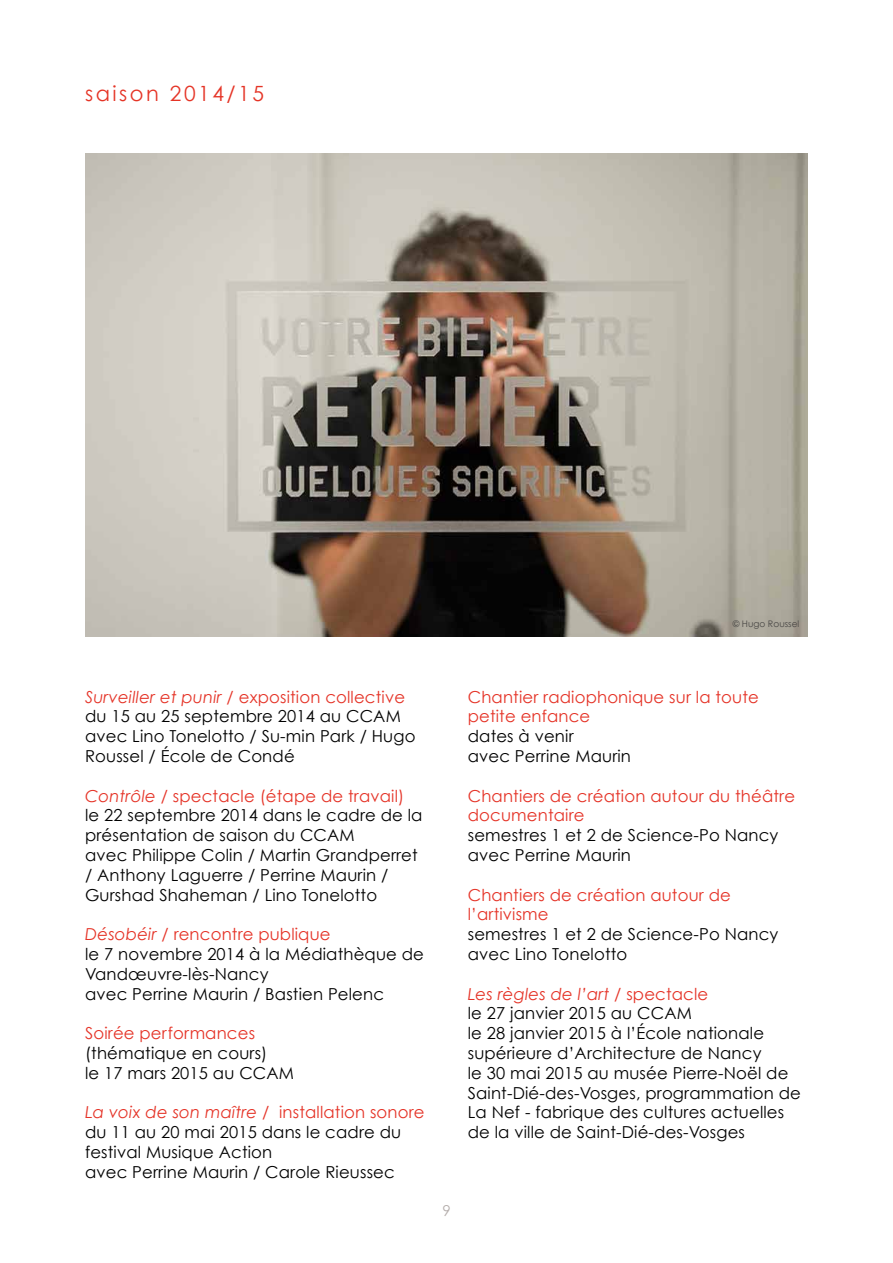
<style>
.page{position:relative;width:893px;height:1263px;background:#fff}
.page>*{position:absolute;margin:0;border:0;box-sizing:border-box;transform-origin:0 0}
.t1{font:21px "Century Gothic";letter-spacing:.12em;color:#e53426}
.t2{font:16.5px/19.8px "Century Gothic";letter-spacing:.01em;color:#000}
.t3{font:16.5px/19.8px "Century Gothic";letter-spacing:.01em;color:#e53327}
.t4{font:15px "Century Gothic";color:#b5aeac}
.t5{font:9px "Century Gothic";color:#484644}
.s1{font-style:italic;color:#e53327}
.s2{color:#e53327}
</style>
<div class="page">
<img style="left:85px;top:154px;width:723px;height:482px">
<p class="t1" style="left:85px;top:80px;width:180px">saison 2014/15</p>
<p class="t5" style="left:733px;top:618px;width:68px">© Hugo Roussel</p>
<p class="t2" style="left:85px;top:686px;width:332px"><span class="s1">Surveiller et punir /</span> <span class="s2">exposition collective </span>du 15 au 25 septembre 2014 au CCAM avec Lino Tonelotto / Su-min Park / Hugo Roussel / École de Condé</p>
<p class="t2" style="left:85px;top:785px;width:339px"><span class="s1">Contrôle</span> <span class="s2">/ spectacle (étape de travail) </span>le 22 septembre 2014 dans le cadre de la présentation de saison du CCAM<br>avec Philippe Colin / Martin Grandperret / Anthony Laguerre / Perrine Maurin / Gurshad Shaheman / Lino Tonelotto</p>
<p class="t2" style="left:85px;top:924px;width:340px"><span class="s1">Désobéir</span> <span class="s2">/ rencontre publique<br></span>le 7 novembre 2014 à la Médiathèque de<br>Vandœuvre-lès-Nancy<br>avec Perrine Maurin / Bastien Pelenc</p>
<p class="t3" style="left:85px;top:1023px;width:172px">Soirée performances</p>
<p class="t2" style="left:85px;top:1043px;width:210px">(thématique en cours)<br>le 17 mars 2015 au CCAM</p>
<p class="t2" style="left:85px;top:1102px;width:341px"><span class="s1">La voix de son maître /</span> <span class="s2">installation sonore </span>du 11 au 20 mai 2015 dans le cadre du festival Musique Action<br>avec Perrine Maurin / Carole Rieussec</p>
<p class="t3" style="left:468px;top:686px;width:293px">Chantier radiophonique sur la toute petite enfance</p>
<p class="t2" style="left:468px;top:726px;width:165px">dates à venir<br>avec Perrine Maurin</p>
<p class="t3" style="left:468px;top:785px;width:329px">Chantiers de création autour du théâtre documentaire</p>
<p class="t2" style="left:468px;top:825px;width:312px">semestres 1 et 2 de Science-Po Nancy avec Perrine Maurin</p>
<p class="t3" style="left:468px;top:884px;width:265px">Chantiers de création autour de l’artivisme</p>
<p class="t2" style="left:468px;top:924px;width:312px">semestres 1 et 2 de Science-Po Nancy avec Lino Tonelotto</p>
<p class="t2" style="left:468px;top:983px;width:335px"><span class="s1">Les règles de l’art</span> <span class="s2">/ spectacle<br></span>le 27 janvier 2015 au CCAM<br>le 28 janvier 2015 à l’École nationale supérieure d’Architecture de Nancy<br>le 30 mai 2015 au musée Pierre-Noël de Saint-Dié-des-Vosges, programmation de La Nef - fabrique des cultures actuelles de la ville de Saint-Dié-des-Vosges</p>
<p class="t4" style="left:442px;top:1201px;width:10px">9</p>
</div>
